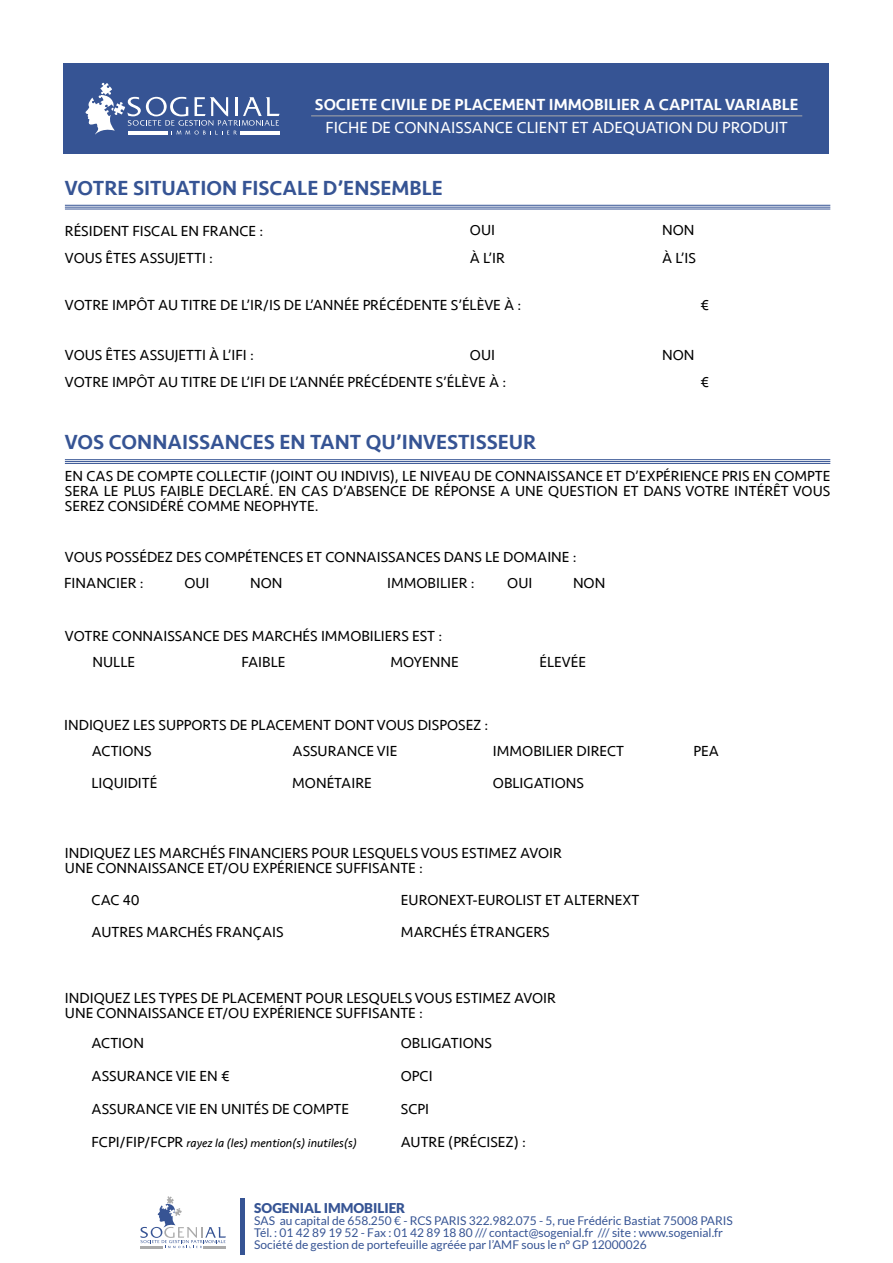
<style>
.page{position:relative;width:893px;height:1263px;background:#fff}
.page>*{position:absolute;margin:0;border:0;box-sizing:border-box;transform-origin:0 0}
.t1{font:500 21px "Seravek";color:#365494}
.t2{font:500 16.5px "Seravek";color:#fff}
.t3{font:16.5px "Seravek";color:#fff}
.t4{font:15px/15px "Seravek";color:#000}
.t5{font:900 13.5px "Lato";color:#365494}
.t6{font:12px/12px "Lato";color:#365494}
.t7{font:italic 12px "Seravek";color:#000}
.s1{font-style:normal;font-size:15px}
</style>
<div class="page">
<div style="left:64px;top:64px;width:765px;height:90px;background:#365494"></div>
<hr style="left:311px;top:115px;width:491px;height:1px;background:#aaaaa9">
<svg style="left:85px;top:82px;width:195px;height:53px"></svg>
<svg style="left:140px;top:1196px;width:86px;height:52px"></svg>
<hr style="left:141px;top:1246px;width:22px;height:2px;background:#aaa">
<hr style="left:204px;top:1246px;width:22px;height:2px;background:#aaa">
<hr style="left:241px;top:1198px;width:4px;height:56px;background:#365494">
<hr style="left:65px;top:205px;width:765px;height:1px;background:#365494">
<hr style="left:65px;top:207px;width:765px;height:1px;background:#365494">
<hr style="left:65px;top:209px;width:765px;height:1px;background:#365494">
<hr style="left:65px;top:459px;width:765px;height:1px;background:#365494">
<hr style="left:65px;top:461px;width:765px;height:1px;background:#365494">
<hr style="left:65px;top:463px;width:765px;height:1px;background:#365494">
<p class="t2" style="left:315px;top:94px;width:485px">SOCIETE CIVILE DE PLACEMENT IMMOBILIER A CAPITAL VARIABLE</p>
<p class="t3" style="left:326px;top:115px;width:464px">FICHE DE CONNAISSANCE CLIENT ET ADEQUATION DU PRODUIT</p>
<h1 class="t1" style="left:65px;top:175px;width:379px">VOTRE SITUATION FISCALE D’ENSEMBLE</h1>
<p class="t4" style="left:65px;top:223px;width:200px">RÉSIDENT FISCAL EN FRANCE :</p>
<p class="t4" style="left:470px;top:223px;width:27px">OUI</p>
<p class="t4" style="left:662px;top:223px;width:34px">NON</p>
<p class="t4" style="left:65px;top:251px;width:150px">VOUS ÊTES ASSUJETTI :</p>
<p class="t4" style="left:470px;top:250px;width:36px">À L’IR</p>
<p class="t4" style="left:662px;top:250px;width:35px">À L’IS</p>
<p class="t4" style="left:65px;top:297px;width:458px">VOTRE IMPÔT AU TITRE DE L’IR/IS DE L’ANNÉE PRÉCÉDENTE S’ÉLÈVE À :</p>
<p class="t4" style="left:701px;top:297px;width:10px">€</p>
<p class="t4" style="left:65px;top:348px;width:190px">VOUS ÊTES ASSUJETTI À L’IFI :</p>
<p class="t4" style="left:470px;top:347px;width:27px">OUI</p>
<p class="t4" style="left:662px;top:347px;width:34px">NON</p>
<p class="t4" style="left:65px;top:374px;width:443px">VOTRE IMPÔT AU TITRE DE L’IFI DE L’ANNÉE PRÉCÉDENTE S’ÉLÈVE À :</p>
<p class="t4" style="left:701px;top:374px;width:10px">€</p>
<h1 class="t1" style="left:65px;top:429px;width:473px">VOS CONNAISSANCES EN TANT QU’INVESTISSEUR</h1>
<p class="t4" style="left:65px;top:469px;width:767px;text-align:justify">EN CAS DE COMPTE COLLECTIF (JOINT OU INDIVIS), LE NIVEAU DE CONNAISSANCE ET D’EXPÉRIENCE PRIS EN COMPTE SERA LE PLUS FAIBLE DECLARÉ. EN CAS D’ABSENCE DE RÉPONSE A UNE QUESTION ET DANS VOTRE INTÉRÊT VOUS SEREZ CONSIDÉRÉ COMME NEOPHYTE.</p>
<p class="t4" style="left:387px;top:544px;width:191px;line-height:26.1px;text-indent:-322px">VOUS POSSÉDEZ DES COMPÉTENCES ET CONNAISSANCES DANS LE DOMAINE :<br>IMMOBILIER :</p>
<p class="t4" style="left:64px;top:576px;width:81px">FINANCIER :</p>
<p class="t4" style="left:184px;top:575px;width:27px">OUI</p>
<p class="t4" style="left:250px;top:575px;width:34px">NON</p>
<p class="t4" style="left:507px;top:575px;width:27px">OUI</p>
<p class="t4" style="left:573px;top:575px;width:34px">NON</p>
<p class="t4" style="left:93px;top:623px;width:351px;line-height:25.8px;text-indent:-28px">VOTRE CONNAISSANCE DES MARCHÉS IMMOBILIERS EST :<br>NULLE</p>
<p class="t4" style="left:241px;top:655px;width:45px">FAIBLE</p>
<p class="t4" style="left:390px;top:655px;width:70px">MOYENNE</p>
<p class="t4" style="left:539px;top:655px;width:48px">ÉLEVÉE</p>
<p class="t4" style="left:92px;top:712px;width:398px;line-height:25.8px;text-indent:-28px">INDIQUEZ LES SUPPORTS DE PLACEMENT DONT VOUS DISPOSEZ :<br>ACTIONS</p>
<p class="t4" style="left:293px;top:743px;width:106px">ASSURANCE VIE</p>
<p class="t4" style="left:493px;top:743px;width:133px">IMMOBILIER DIRECT</p>
<p class="t4" style="left:92px;top:775px;width:67px">LIQUIDITÉ</p>
<p class="t4" style="left:292px;top:775px;width:81px">MONÉTAIRE</p>
<p class="t4" style="left:493px;top:775px;width:93px">OBLIGATIONS</p>
<p class="t4" style="left:65px;top:846px;width:498px">INDIQUEZ LES MARCHÉS FINANCIERS POUR LESQUELS VOUS ESTIMEZ AVOIR<br>UNE CONNAISSANCE ET/OU EXPÉRIENCE SUFFISANTE :</p>
<p class="t4" style="left:92px;top:892px;width:50px">CAC 40</p>
<p class="t4" style="left:401px;top:892px;width:240px">EURONEXT-EUROLIST ET ALTERNEXT</p>
<p class="t4" style="left:92px;top:925px;width:194px">AUTRES MARCHÉS FRANÇAIS</p>
<p class="t4" style="left:401px;top:925px;width:150px">MARCHÉS ÉTRANGERS</p>
<p class="t4" style="left:65px;top:990px;width:492px">INDIQUEZ LES TYPES DE PLACEMENT POUR LESQUELS VOUS ESTIMEZ AVOIR<br>UNE CONNAISSANCE ET/OU EXPÉRIENCE SUFFISANTE :</p>
<p class="t4" style="left:92px;top:1026px;width:259px;line-height:32.8px">ACTION<br>ASSURANCE VIE EN €<br>ASSURANCE VIE EN UNITÉS DE COMPTE</p>
<p class="t7" style="left:92px;top:1133px;width:267px"><span class="s1">FCPI/FIP/FCPR</span> rayez la (les) mention(s) inutiles(s)</p>
<p class="t4" style="left:401px;top:1027px;width:93px;line-height:33px">OBLIGATIONS<br>OPCI</p>
<p class="t4" style="left:401px;top:1102px;width:30px">SCPI</p>
<p class="t4" style="left:401px;top:1135px;width:127px">AUTRE (PRÉCISEZ) :</p>
<p class="t4" style="left:694px;top:744px;width:27px">PEA</p>
<p class="t5" style="left:254px;top:1200px;width:153px">SOGENIAL IMMOBILIER</p>
<p class="t6" style="left:254px;top:1214px;width:480px">SAS au capital de 658.250 € - RCS PARIS 322.982.075 - 5, rue Frédéric Bastiat 75008 PARIS<br>Tél. : 01 42 89 19 52 - Fax : 01 42 89 18 80 /// contact@sogenial.fr /// site : www.sogenial.fr<br>Société de gestion de portefeuille agréée par l’AMF sous le n° GP 12000026</p>
</div>
